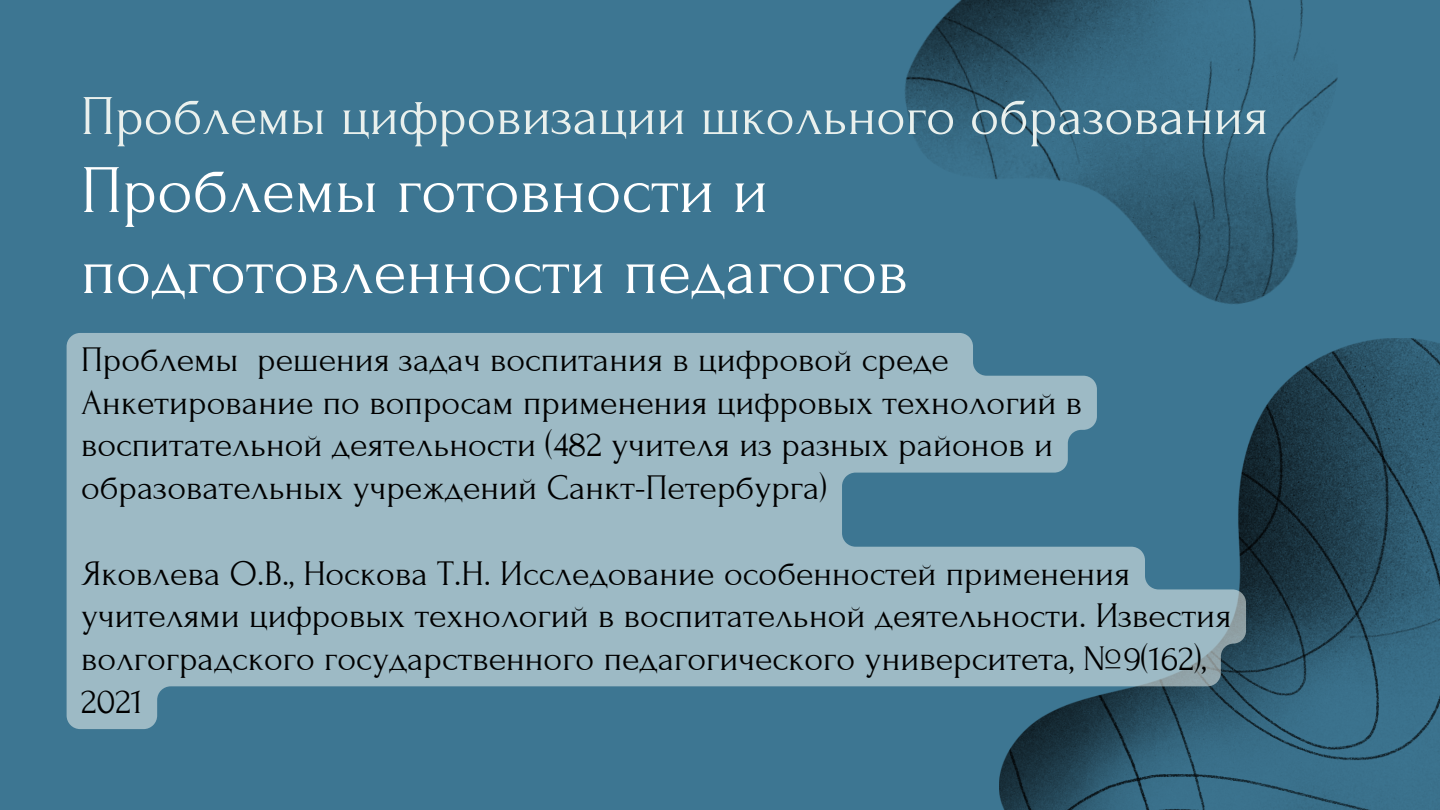
<style>
.page{position:relative;width:1440px;height:810px;background:#3d7692}
.page>*{position:absolute;margin:0;border:0;box-sizing:border-box;transform-origin:0 0}
.t1{font:68px/81px "Forum";color:#fff}
.t2{font:56px "Forum";color:#e9f0ed}
.t3{font:36px/42.8px "Forum";color:#000}
</style>
<div class="page">
<img style="left:905px;top:0;width:478px;height:339px">
<img style="left:999px;top:339px;width:441px;height:471px">
<svg style="left:67px;top:333px;width:1179px;height:396px;fill:#9dbac5"></svg>
<p class="t2" style="left:81px;top:86px;width:1189px">Проблемы цифровизации школьного образования</p>
<p class="t1" style="left:81px;top:151px;width:829px">Проблемы готовности и подготовленности педагогов</p>
<p class="t3" style="left:81px;top:339px;width:870px">Проблемы решения задач воспитания в цифровой среде</p>
<p class="t3" style="left:81px;top:381px;width:1003px">Анкетирование по вопросам применения цифровых технологий в воспитательной деятельности (482 учителя из разных районов и образовательных учреждений Санкт-Петербурга)</p>
<p class="t3" style="left:81px;top:552px;width:1152px">Яковлева О.В., Носкова Т.Н. Исследование особенностей применения учителями цифровых технологий в воспитательной деятельности. Известия волгоградского государственного педагогического университета, №9(162), 2021</p>
</div>
